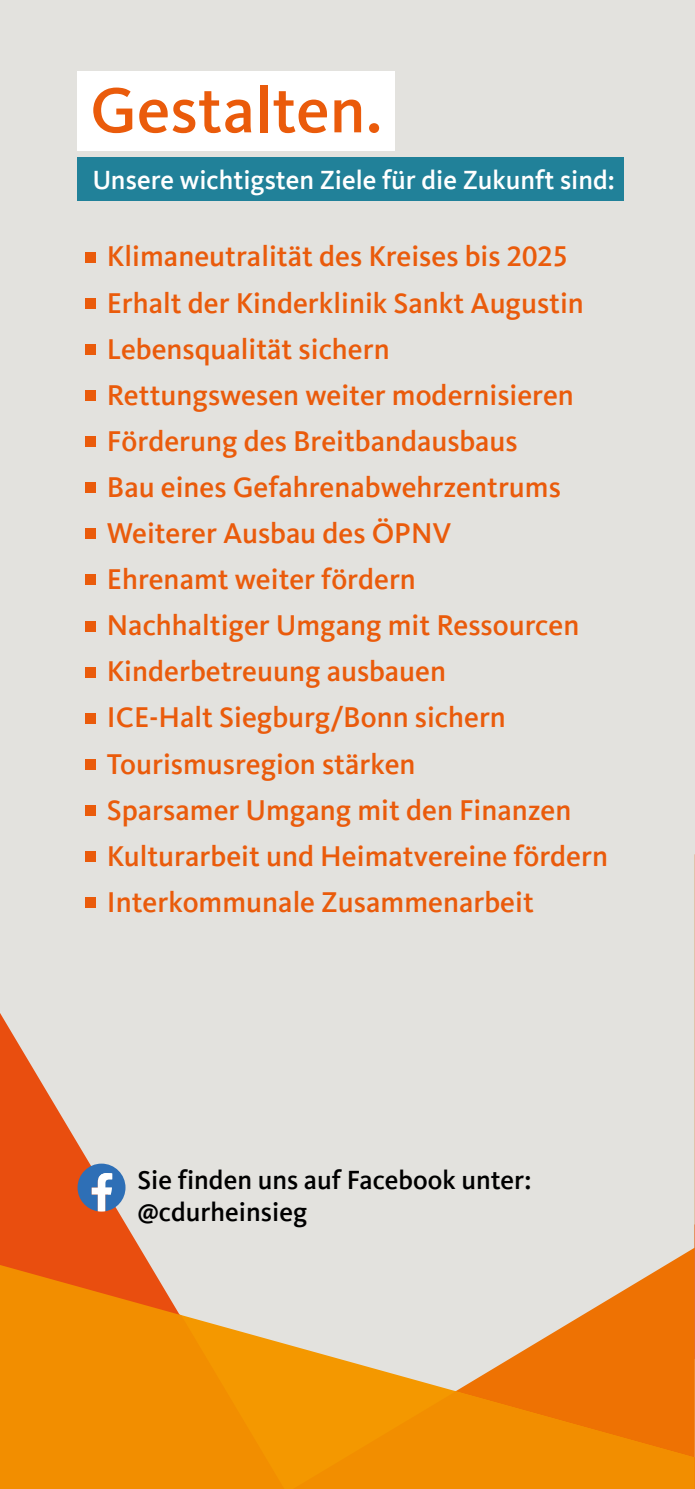
<style>
.page{position:relative;width:695px;height:1489px;background:#fff}
.page>*{position:absolute;margin:0;border:0;box-sizing:border-box;transform-origin:0 0}
.t1{font:66px "CDU Kievit Tab";color:#ea5b0b}
.t2{font:29.5px/46px "CDU Kievit Tab";color:#ea5b0b}
.t3{font:27px/32.5px "CDU Kievit Tab";color:#000}
.t4{font:27px "Kievit Offc";color:#fff}
</style>
<div class="page">
<div style="left:0;top:0;width:694px;height:1488px;background:#e3e2de"></div>
<hr style="left:694px;top:0;width:1px;height:1488px;background:#e3e2de">
<div style="left:77px;top:71px;width:318px;height:79px;background:#fff"></div>
<div style="left:77px;top:157px;width:546px;height:44px;background:#218199"></div>
<div style="left:85px;top:252px;width:10px;height:10px;background:#ea5b0b"></div>
<div style="left:85px;top:298px;width:10px;height:10px;background:#ea5b0b"></div>
<div style="left:85px;top:344px;width:10px;height:10px;background:#ea5b0b"></div>
<div style="left:85px;top:390px;width:10px;height:10px;background:#ea5b0b"></div>
<div style="left:85px;top:436px;width:10px;height:10px;background:#ea5b0b"></div>
<div style="left:85px;top:482px;width:10px;height:10px;background:#ea5b0b"></div>
<div style="left:85px;top:529px;width:10px;height:10px;background:#ea5b0b"></div>
<div style="left:85px;top:575px;width:10px;height:10px;background:#ea5b0b"></div>
<div style="left:85px;top:621px;width:10px;height:10px;background:#ea5b0b"></div>
<div style="left:85px;top:667px;width:10px;height:10px;background:#ea5b0b"></div>
<div style="left:85px;top:713px;width:10px;height:10px;background:#ea5b0b"></div>
<div style="left:85px;top:759px;width:10px;height:10px;background:#ea5b0b"></div>
<div style="left:85px;top:805px;width:10px;height:10px;background:#ea5b0b"></div>
<div style="left:85px;top:851px;width:10px;height:10px;background:#ea5b0b"></div>
<div style="left:85px;top:897px;width:10px;height:10px;background:#ea5b0b"></div>
<svg style="left:0;top:1013px;width:150px;height:251px"></svg>
<svg style="left:0;top:1264px;width:281px;height:224px;background:#ef941a"></svg>
<svg style="left:281px;top:854px;width:414px;height:634px"></svg>
<svg style="left:77px;top:1163px;width:48px;height:48px;background:#7c8fb1"></svg>
<h1 class="t1" style="left:90px;top:72px;width:294px">Gestalten.</h1>
<p class="t4" style="left:92px;top:165px;width:523px">Unsere wichtigsten Ziele fŸr die Zukunft sind:</p>
<p class="t2" style="left:107px;top:234px;width:502px">Klimaneutralität des Kreises bis 2025<br>Erhalt der Kinderklinik Sankt Augustin<br>Lebensqualität sichern<br>Rettungswesen weiter modernisieren<br>Förderung des Breitbandausbaus<br>Bau eines Gefahrenabwehrzentrums<br>Weiterer Ausbau des ÖPNV<br>Ehrenamt weiter fördern<br>Nachhaltiger Umgang mit Ressourcen<br>Kinderbetreuung ausbauen<br>ICE-Halt Siegburg/Bonn sichern<br>Tourismusregion stärken<br>Sparsamer Umgang mit den Finanzen<br>Kulturarbeit und Heimatvereine fördern<br>Interkommunale Zusammenarbeit</p>
<p class="t3" style="left:137px;top:1163px;width:395px">Sie finden uns auf Facebook unter: @cdurheinsieg</p>
</div>
